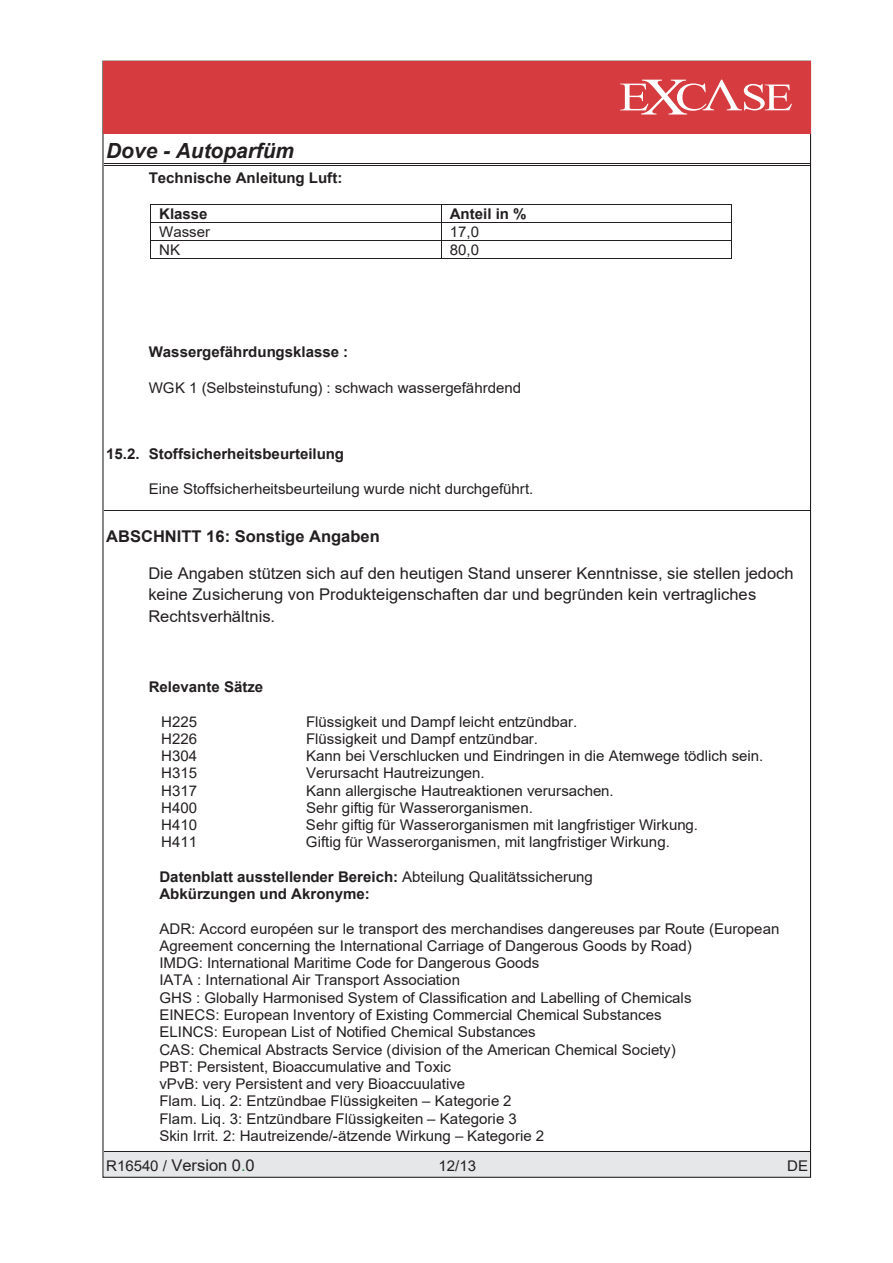
<style>
.page{position:relative;width:893px;height:1263px;background:#fff}
.page>*{position:absolute;margin:0;border:0;box-sizing:border-box;transform-origin:0 0}
.t1{font:italic 700 20.85px "Arial";color:#231f20}
.t2{font:16.2px/21.8px "Arial";color:#231f20}
.t3{font:700 16.2px "Arial";color:#231f20}
.t4{font:14.7px/17.2px "Arial";color:#231f20}
.t5{font:700 14.7px/17.2px "Arial";color:#231f20}
.s1{font-weight:400}
.s2{font-size:14.7px}
.s3{color:#118641}
</style>
<div class="page">
<hr style="left:104px;top:165px;width:706px;height:1px;background:#231f20">
<hr style="left:104px;top:163px;width:706px;height:1px;background:#231f20">
<div style="left:104px;top:1152px;width:706px;height:24px;background:#e6e7e9"></div>
<hr style="left:104px;top:1151px;width:706px;height:1px;background:#231f20">
<hr style="left:151px;top:204px;width:290px;height:1px;background:#231f20">
<hr style="left:442px;top:204px;width:289px;height:1px;background:#231f20">
<hr style="left:151px;top:222px;width:290px;height:1px;background:#231f20">
<hr style="left:442px;top:222px;width:289px;height:1px;background:#231f20">
<hr style="left:151px;top:240px;width:290px;height:1px;background:#231f20">
<hr style="left:442px;top:240px;width:289px;height:1px;background:#231f20">
<svg style="left:150px;top:204px;width:1px;height:55px"></svg>
<hr style="left:151px;top:258px;width:290px;height:1px;background:#231f20">
<svg style="left:441px;top:204px;width:1px;height:55px"></svg>
<hr style="left:442px;top:258px;width:289px;height:1px;background:#231f20">
<hr style="left:104px;top:510px;width:706px;height:1px;background:#231f20">
<div style="left:103px;top:61px;width:707px;height:72px;background:#d63b3f"></div>
<svg style="left:620px;top:80px;width:172px;height:34px"></svg>
<h1 class="t1" style="left:106px;top:137px;width:189px">Dove - Autoparfüm</h1>
<p class="t5" style="left:149px;top:170px;width:195px">Technische Anleitung Luft:</p>
<p class="t5" style="left:159px;top:206px;width:50px">Klasse</p>
<p class="t5" style="left:450px;top:206px;width:78px">Anteil in %</p>
<p class="t4" style="left:159px;top:223px;width:53px">Wasser</p>
<p class="t4" style="left:450px;top:223px;width:31px">17,0</p>
<p class="t4" style="left:159px;top:241px;width:22px">NK</p>
<p class="t4" style="left:450px;top:241px;width:31px">80,0</p>
<p class="t5" style="left:149px;top:344px;width:201px">Wassergefährdungsklasse :</p>
<p class="t4" style="left:149px;top:379px;width:374px">WGK 1 (Selbsteinstufung) : schwach wassergefährdend</p>
<p class="t5" style="left:106px;top:445px;width:239px">15.2. Stoffsicherheitsbeurteilung</p>
<p class="t4" style="left:149px;top:480px;width:386px">Eine Stoffsicherheitsbeurteilung wurde nicht durchgeführt.</p>
<p class="t3" style="left:106px;top:525px;width:275px">ABSCHNITT 16: Sonstige Angaben</p>
<p class="t2" style="left:148px;top:562px;width:647px">Die Angaben stützen sich auf den heutigen Stand unserer Kenntnisse, sie stellen jedoch keine Zusicherung von Produkteigenschaften dar und begründen kein vertragliches<br>Rechtsverhältnis.</p>
<p class="t5" style="left:149px;top:679px;width:116px">Relevante Sätze</p>
<p class="t4" style="left:161px;top:713px;width:37px">H225</p>
<p class="t4" style="left:306px;top:713px;width:273px">Flüssigkeit und Dampf leicht entzündbar.</p>
<p class="t4" style="left:161px;top:730px;width:37px">H226</p>
<p class="t4" style="left:306px;top:730px;width:233px">Flüssigkeit und Dampf entzündbar.</p>
<p class="t4" style="left:161px;top:747px;width:37px">H304</p>
<p class="t4" style="left:306px;top:747px;width:459px">Kann bei Verschlucken und Eindringen in die Atemwege tödlich sein.</p>
<p class="t4" style="left:161px;top:764px;width:37px">H315</p>
<p class="t4" style="left:306px;top:764px;width:180px">Verursacht Hautreizungen.</p>
<p class="t4" style="left:161px;top:781px;width:37px">H317</p>
<p class="t4" style="left:306px;top:781px;width:309px">Kann allergische Hautreaktionen verursachen.</p>
<p class="t4" style="left:161px;top:799px;width:37px">H400</p>
<p class="t4" style="left:306px;top:799px;width:228px">Sehr giftig für Wasserorganismen.</p>
<p class="t4" style="left:161px;top:816px;width:37px">H410</p>
<p class="t4" style="left:306px;top:816px;width:393px">Sehr giftig für Wasserorganismen mit langfristiger Wirkung.</p>
<p class="t4" style="left:161px;top:833px;width:37px">H411</p>
<p class="t4" style="left:306px;top:833px;width:365px">Giftig für Wasserorganismen, mit langfristiger Wirkung.</p>
<p class="t5" style="left:159px;top:868px;width:435px">Datenblatt ausstellender Bereich: <span class="s1">Abteilung Qualitätssicherung<br></span>Abkürzungen und Akronyme:</p>
<p class="t4" style="left:159px;top:920px;width:621px">ADR: Accord européen sur le transport des merchandises dangereuses par Route (European Agreement concerning the International Carriage of Dangerous Goods by Road)<br>IMDG: International Maritime Code for Dangerous Goods<br>IATA : International Air Transport Association<br>GHS : Globally Harmonised System of Classification and Labelling of Chemicals<br>EINECS: European Inventory of Existing Commercial Chemical Substances<br>ELINCS: European List of Notified Chemical Substances<br>CAS: Chemical Abstracts Service (division of the American Chemical Society)<br>PBT: Persistent, Bioaccumulative and Toxic<br>vPvB: very Persistent and very Bioaccuulative<br>Flam. Liq. 2: Entzündbae Flüssigkeiten – Kategorie 2<br>Flam. Liq. 3: Entzündbare Flüssigkeiten – Kategorie 3<br>Skin Irrit. 2: Hautreizende/-ätzende Wirkung – Kategorie 2</p>
<p class="t2" style="left:106px;top:1154px;width:150px"><span class="s2">R16540 /</span> Version 0<span class="s3">.</span>0</p>
<p class="t4" style="left:438px;top:1156px;width:39px">12/13</p>
<p class="t4" style="left:787px;top:1156px;width:22px">DE</p>
</div>
